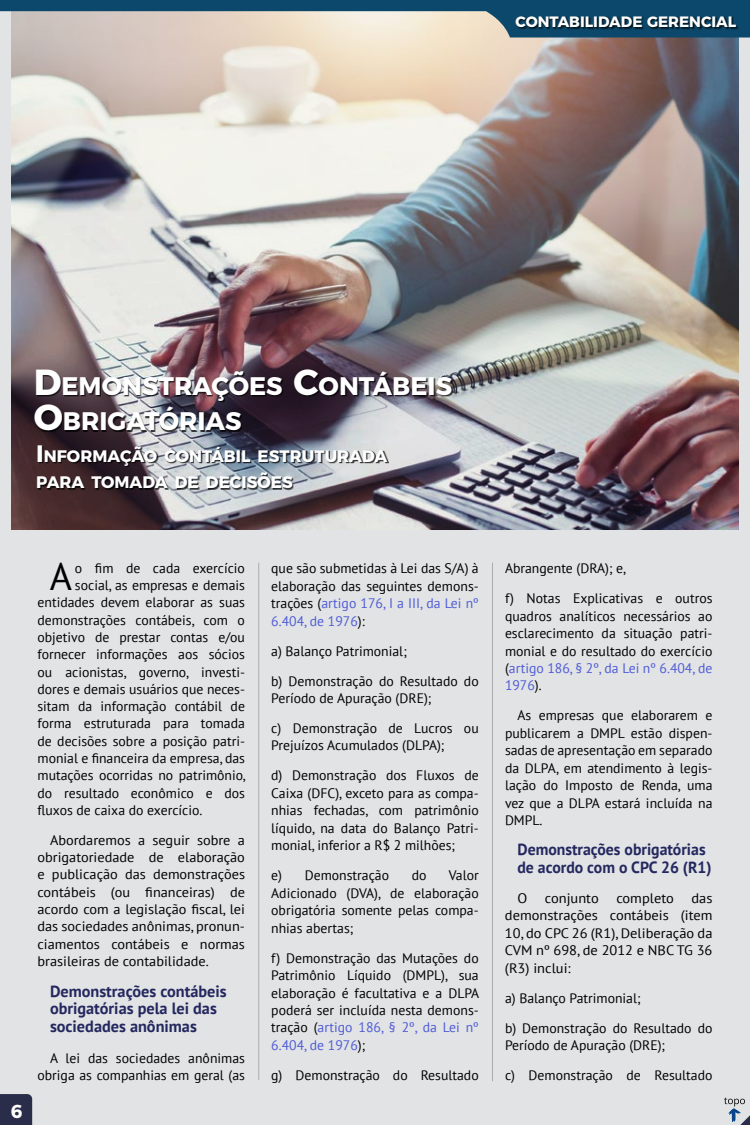
<style>
.page{position:relative;width:750px;height:1125px;background:#e1e3e5}
.page>*{position:absolute;margin:0;border:0;box-sizing:border-box;transform-origin:0 0}
.t1{font:38px "PT Sans";color:#000}
.t2{font:700 25.38px/35px "Montserrat";color:#fff}
.t3{font:700 18.75px "Montserrat";color:#fff}
.t4{font:700 16.62px/26.2px "Montserrat";color:#fff}
.t5{font:700 16.25px/17.2px "PT Sans";color:#25285f}
.t6{font:700 15px "Montserrat";color:#fff}
.t7{font:13.75px/17.5px "PT Sans";color:#000;text-align:justify}
.t8{font:13.75px/17.2px "PT Sans";color:#000;text-align:justify;scale:1.04 1}
.t9{font:13.75px/17.5px "PT Sans";color:#000;text-align:justify;scale:1.05 1}
.s1{font-size:36.25px}
.s2{font-size:23.75px}
.s3{color:#4f5cd6}
</style>
<div class="page">
<svg style="left:724px;top:1098px;width:26px;height:27px"></svg>
<hr style="left:259px;top:563px;width:1px;height:517px;background:#000">
<hr style="left:492px;top:563px;width:1px;height:518px;background:#000">
<img style="left:11px;top:38px;width:728px;height:81px">
<img style="left:11px;top:119px;width:728px;height:411px">
<svg style="left:0;top:0;width:750px;height:38px;background:#7f949d"></svg>
<div style="left:516px;top:16px;width:222px;height:14px;background:#000;opacity:.75"></div>
<svg style="left:0;top:1094px;width:32px;height:31px"></svg>
<div style="left:38px;top:446px;width:351px;height:44px;background:#000;opacity:.75"></div>
<div style="left:36px;top:371px;width:417px;height:61px;background:#000;opacity:.75"></div>
<p class="t6" style="left:516px;top:9px;width:222px">CONTABILIDADE GERENCIAL</p>
<h2 class="t2" style="left:34px;top:367px;width:419px"><span class="s1">D</span>EMONSTRAÇÕES <span class="s1">C</span>ONTÁBEIS<br><span class="s1">O</span>BRIGATÓRIAS</h2>
<p class="t4" style="left:36px;top:441px;width:353px"><span class="s2">I</span> NFORMAÇÃO CONTÁBIL ESTRUTURADA<br>PARA TOMADA DE DECISÕES</p>
<h3 class="t3" style="left:11px;top:1096px;width:13px">6</h3>
<h1 class="t1" style="left:50px;top:552px;width:24px">A</h1>
<p class="t7" style="left:75px;top:559px;width:172px">o fim de cada exercício</p>
<p class="t7" style="left:75px;top:576px;width:172px">social, as empresas e demais</p>
<p class="t7" style="left:38px;top:593px;width:209px">entidades devem elaborar as suas</p>
<p class="t7" style="left:38px;top:611px;width:209px">demonstrações contábeis, com o</p>
<p class="t7" style="left:38px;top:628px;width:209px">objetivo de prestar contas e/ou</p>
<p class="t7" style="left:38px;top:645px;width:209px">fornecer informações aos sócios</p>
<p class="t7" style="left:38px;top:663px;width:209px">ou acionistas, governo, investi-</p>
<p class="t7" style="left:38px;top:680px;width:209px">dores e demais usuários que neces-</p>
<p class="t7" style="left:38px;top:697px;width:209px">sitam da informação contábil de</p>
<p class="t7" style="left:38px;top:715px;width:209px">forma estruturada para tomada</p>
<p class="t7" style="left:38px;top:732px;width:209px">de decisões sobre a posição patri-</p>
<p class="t7" style="left:38px;top:749px;width:209px">monial e financeira da empresa, das</p>
<p class="t7" style="left:38px;top:766px;width:210px">mutações ocorridas no patrimônio,</p>
<p class="t7" style="left:38px;top:784px;width:209px">do resultado econômico e dos</p>
<p class="t7" style="left:38px;top:801px;width:166px">fluxos de caixa do exercício.</p>
<p class="t8" style="left:38px;top:831px;width:201px;text-indent:12px">Abordaremos a seguir sobre a obrigatoriedade de elaboração e publicação das demonstrações contábeis (ou financeiras) de acordo com a legislação fiscal, lei das sociedades anônimas, pronun&shy;ciamentos contábeis e normas brasileiras de contabilidade.</p>
<p class="t5" style="left:50px;top:982px;width:178px">Demonstrações contábeis obrigatórias pela lei das sociedades anônimas</p>
<p class="t7" style="left:38px;top:1049px;width:209px;text-align:right">A lei das sociedades anônimas obriga as companhias em geral (as</p>
<p class="t7" style="left:271px;top:559px;width:209px">que são submetidas à Lei das S/A) à elaboração das seguintes demons&shy;trações (<span class="s3">artigo 176, I a III, da Lei nº 6.404, de 1976</span>):</p>
<p class="t7" style="left:271px;top:635px;width:209px;line-height:30px">a) Balanço Patrimonial;<br>b) Demonstração do Resultado do</p>
<p class="t7" style="left:271px;top:683px;width:209px;line-height:30px">Período de Apuração (DRE);<br>c) Demonstração de Lucros ou</p>
<p class="t7" style="left:271px;top:730px;width:209px;line-height:30px">Prejuízos Acumulados (DLPA);<br>d) Demonstração dos Fluxos de</p>
<p class="t7" style="left:271px;top:784px;width:209px">Caixa (DFC), exceto para as compa&shy;nhias fechadas, com patrimônio líquido, na data do Balanço Patri&shy;monial, inferior a R$ 2 milhões;</p>
<p class="t7" style="left:271px;top:866px;width:119px">e) Demonstração</p>
<p class="t7" style="left:412px;top:866px;width:16px">do</p>
<p class="t7" style="left:271px;top:866px;width:209px;text-indent:177px">Valor Adicionado (DVA), de elaboração obrigatória somente pelas compa&shy;nhias abertas;</p>
<p class="t7" style="left:271px;top:949px;width:210px">f) Demonstração das Mutações do Patrimônio Líquido (DMPL), sua elaboração é facultativa e a DLPA poderá ser incluída nesta demons&shy;tração (<span class="s3">artigo 186, § 2º, da Lei nº 6.404, de 1976</span>);</p>
<p class="t7" style="left:271px;top:1066px;width:209px">g) Demonstração do Resultado</p>
<p class="t7" style="left:505px;top:553px;width:209px;line-height:30px">Abrangente (DRA); e,<br>f) Notas Explicativas e outros</p>
<p class="t7" style="left:505px;top:607px;width:209px">quadros analíticos necessários ao esclarecimento da situação patri&shy;monial e do resultado do exercício (<span class="s3">artigo 186, § 2º, da Lei nº 6.404, de 1976</span>).</p>
<p class="t7" style="left:505px;top:707px;width:209px;text-indent:12px">As empresas que elaborarem e publicarem a DMPL estão dispen&shy;sadas de apresentação em separado da DLPA, em atendimento à legis&shy;lação do Imposto de Renda, uma vez que a DLPA estará incluída na DMPL.</p>
<p class="t5" style="left:518px;top:841px;width:196px">Demonstrações obrigatórias de acordo com o CPC 26 (R1)</p>
<p class="t9" style="left:518px;top:889px;width:11px">O</p>
<p class="t9" style="left:545px;top:889px;width:53px">conjunto</p>
<p class="t9" style="left:616px;top:889px;width:56px">completo</p>
<p class="t9" style="left:505px;top:889px;width:199px;text-indent:186px">das demonstrações contábeis (item 10, do CPC 26 (R1), Deliberação da CVM nº 698, de 2012 e NBC TG 36 (R3) inclui:</p>
<p class="t7" style="left:505px;top:982px;width:209px;line-height:30px">a) Balanço Patrimonial;<br>b) Demonstração do Resultado do</p>
<p class="t7" style="left:505px;top:1030px;width:209px;line-height:30px">Período de Apuração (DRE);<br>c) Demonstração de Resultado</p>
</div>
